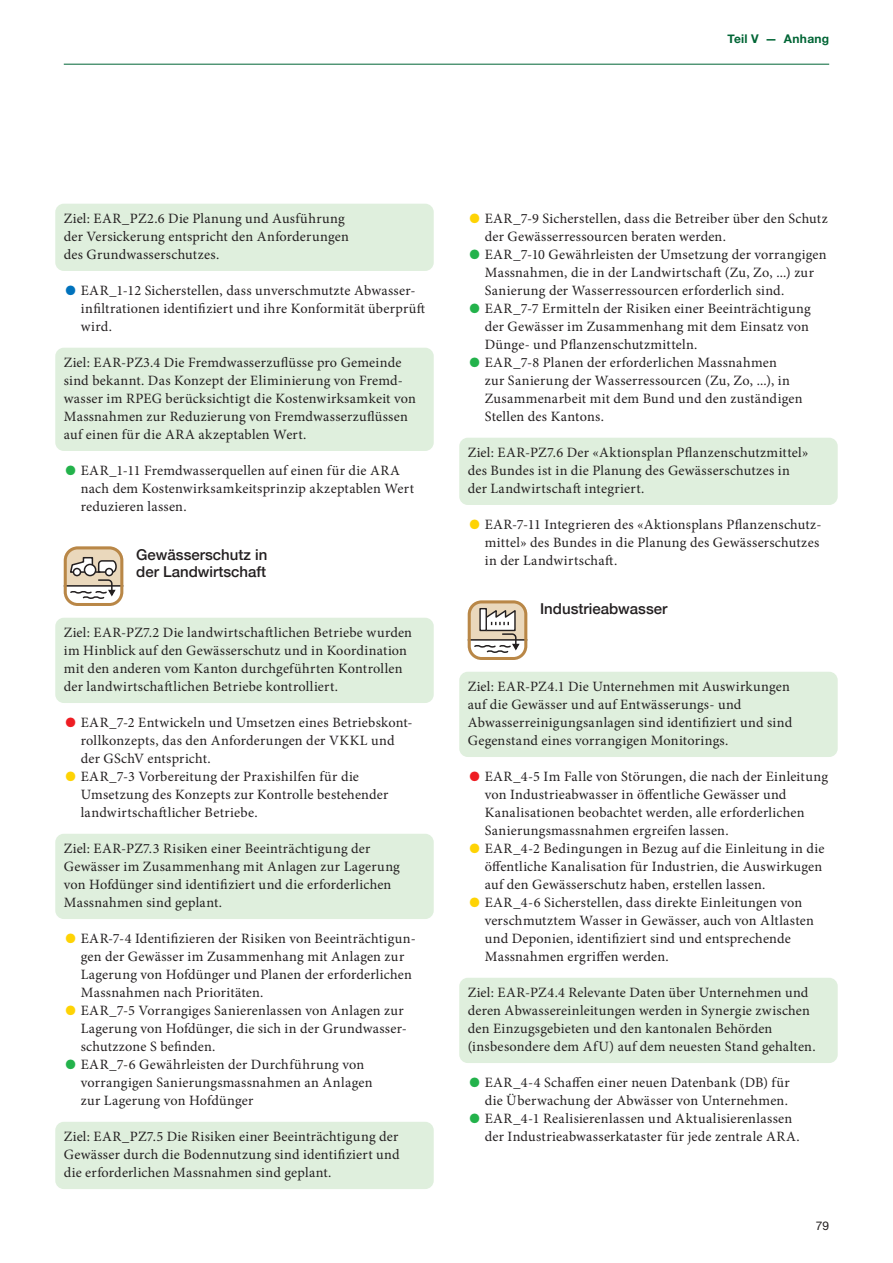
<style>
.page{position:relative;width:893px;height:1263px;background:#fff}
.page>*{position:absolute;margin:0;border:0;box-sizing:border-box;transform-origin:0 0}
.t1{font:500 15px/16.5px "Helvetica Neue";color:#231f20}
.t2{font:14.25px/18px "Minion Pro";letter-spacing:.015em;color:#231f20}
.t3{font:700 12px "Helvetica Neue";letter-spacing:.02em;color:#006535}
.t4{font:12px "Helvetica Neue";color:#231f20}
.s1{font-weight:700;font-size:34.5px;color:#0072bc}
.s2{font-weight:700;font-size:34.5px;color:#23b24b}
.s3{font-weight:700;font-size:34.5px;color:#ee1d23}
.s4{font-weight:700;font-size:34.5px;color:#fed304}
</style>
<div class="page">
<hr style="left:64px;top:64px;width:765px;height:1px;background:#006535">
<div style="left:55px;top:204px;width:379px;height:67px;background:#dfefdd;border-radius:9px"></div>
<div style="left:55px;top:348px;width:379px;height:103px;background:#dfefdd;border-radius:9px"></div>
<div style="left:55px;top:618px;width:379px;height:85px;background:#dfefdd;border-radius:9px"></div>
<div style="left:55px;top:834px;width:379px;height:85px;background:#dfefdd;border-radius:9px"></div>
<div style="left:55px;top:1122px;width:379px;height:67px;background:#dfefdd;border-radius:9px"></div>
<svg style="left:64px;top:546px;width:59px;height:60px"></svg>
<div style="left:459px;top:438px;width:379px;height:67px;background:#dfefdd;border-radius:9px"></div>
<div style="left:459px;top:672px;width:379px;height:85px;background:#dfefdd;border-radius:9px"></div>
<div style="left:459px;top:978px;width:379px;height:85px;background:#dfefdd;border-radius:9px"></div>
<svg style="left:468px;top:600px;width:59px;height:60px"></svg>
<p class="t3" style="left:727px;top:29px;width:103px">Teil V — Anhang</p>
<p class="t2" style="left:64px;top:209px;width:287px">Ziel: EAR_PZ2.6 Die Planung und Ausführung der Versickerung entspricht den Anforderungen des Grundwasserschutzes.</p>
<p class="t2" style="left:81px;top:281px;width:346px;text-indent:-17px"><span class="s1">•</span> EAR_1-12 Sicherstellen, dass unverschmutzte Abwasser&shy;infiltrationen identifiziert und ihre Konformität überprüft wird.</p>
<p class="t2" style="left:64px;top:353px;width:354px">Ziel: EAR-PZ3.4 Die Fremdwasserzuflüsse pro Gemeinde sind bekannt. Das Konzept der Eliminierung von Fremd&shy;wasser im RPEG berücksichtigt die Kostenwirksamkeit von Massnahmen zur Reduzierung von Fremdwasserzuflüssen auf einen für die ARA akzeptablen Wert.</p>
<p class="t2" style="left:81px;top:461px;width:335px;text-indent:-17px"><span class="s2">•</span> EAR_1-11 Fremdwasserquellen auf einen für die ARA nach dem Kostenwirksamkeitsprinzip akzeptablen Wert reduzieren lassen.</p>
<p class="t1" style="left:136px;top:545px;width:133px">Gewässerschutz in der Landwirtschaft</p>
<p class="t2" style="left:64px;top:623px;width:350px">Ziel: EAR-PZ7.2 Die landwirtschaftlichen Betriebe wurden im Hinblick auf den Gewässerschutz und in Koordination mit den anderen vom Kanton durchgeführten Kontrollen der landwirtschaftlichen Betriebe kontrolliert.</p>
<p class="t2" style="left:81px;top:713px;width:333px;text-indent:-17px"><span class="s3">•</span> EAR_7-2 Entwickeln und Umsetzen eines Betriebskont&shy;rollkonzepts, das den Anforderungen der VKKL und der GSchV entspricht.</p>
<p class="t2" style="left:81px;top:767px;width:309px;text-indent:-17px"><span class="s4">•</span> EAR_7-3 Vorbereitung der Praxishilfen für die<br>Umsetzung des Konzepts zur Kontrolle bestehender landwirtschaftlicher Betriebe.</p>
<p class="t2" style="left:64px;top:839px;width:338px">Ziel: EAR-PZ7.3 Risiken einer Beeinträchtigung der Gewässer im Zusammenhang mit Anlagen zur Lagerung von Hofdünger sind identifiziert und die erforderlichen Massnahmen sind geplant.</p>
<p class="t2" style="left:81px;top:929px;width:337px;text-indent:-17px"><span class="s4">•</span> EAR-7-4 Identifizieren der Risiken von Beeinträchtigun&shy;gen der Gewässer im Zusammenhang mit Anlagen zur Lagerung von Hofdünger und Planen der erforderlichen Massnahmen nach Prioritäten.</p>
<p class="t2" style="left:81px;top:1001px;width:328px;text-indent:-17px"><span class="s4">•</span> EAR_7-5 Vorrangiges Sanierenlassen von Anlagen zur<br>Lagerung von Hofdünger, die sich in der Grundwasser&shy;schutzzone S befinden.</p>
<p class="t2" style="left:81px;top:1055px;width:293px;text-indent:-17px"><span class="s2">•</span> EAR_7-6 Gewährleisten der Durchführung von vorrangigen Sanierungsmassnahmen an Anlagen zur Lagerung von Hofdünger</p>
<p class="t2" style="left:64px;top:1127px;width:337px;text-align:justify">Ziel: EAR_PZ7.5 Die Risiken einer Beeinträchtigung der Gewässer durch die Bodennutzung sind identifiziert und die erforderlichen Massnahmen sind geplant.</p>
<p class="t2" style="left:485px;top:209px;width:344px;text-indent:-17px"><span class="s4">•</span> EAR_7-9 Sicherstellen, dass die Betreiber über den Schutz der Gewässerressourcen beraten werden.</p>
<p class="t2" style="left:485px;top:245px;width:343px;text-indent:-17px"><span class="s2">•</span> EAR_7-10 Gewährleisten der Umsetzung der vorrangigen<br>Massnahmen, die in der Landwirtschaft (Zu, Zo, ...) zur<br>Sanierung der Wasserressourcen erforderlich sind.</p>
<p class="t2" style="left:485px;top:299px;width:327px;text-indent:-17px"><span class="s2">•</span> EAR_7-7 Ermitteln der Risiken einer Beeinträchtigung der Gewässer im Zusammenhang mit dem Einsatz von<br>Dünge- und Pflanzenschutzmitteln.</p>
<p class="t2" style="left:485px;top:353px;width:319px;text-indent:-17px"><span class="s2">•</span> EAR_7-8 Planen der erforderlichen Massnahmen<br>zur Sanierung der Wasserressourcen (Zu, Zo, ...), in Zusammenarbeit mit dem Bund und den zuständigen Stellen des Kantons.</p>
<p class="t2" style="left:468px;top:443px;width:342px">Ziel: EAR-PZ7.6 Der «Aktionsplan Pflanzenschutzmittel» des Bundes ist in die Planung des Gewässerschutzes in der Landwirtschaft integriert.</p>
<p class="t2" style="left:485px;top:515px;width:338px;text-indent:-17px"><span class="s4">•</span> EAR-7-11 Integrieren des «Aktionsplans Pflanzenschutz&shy;mittel» des Bundes in die Planung des Gewässerschutzes in der Landwirtschaft.</p>
<p class="t1" style="left:540px;top:599px;width:129px">Industrieabwasser</p>
<p class="t2" style="left:468px;top:677px;width:326px">Ziel: EAR-PZ4.1 Die Unternehmen mit Auswirkungen auf die Gewässer und auf Entwässerungs- und Abwasserreinigungsanlagen sind identifiziert und sind Gegenstand eines vorrangigen Monitorings.</p>
<p class="t2" style="left:485px;top:767px;width:345px;text-indent:-17px"><span class="s3">•</span> EAR_4-5 Im Falle von Störungen, die nach der Einleitung von Industrieabwasser in öffentliche Gewässer und Kanalisationen beobachtet werden, alle erforderlichen Sanierungsmassnahmen ergreifen lassen.</p>
<p class="t2" style="left:485px;top:839px;width:341px;text-indent:-17px"><span class="s4">•</span> EAR_4-2 Bedingungen in Bezug auf die Einleitung in die öffentliche Kanalisation für Industrien, die Auswirkugen auf den Gewässerschutz haben, erstellen lassen.</p>
<p class="t2" style="left:485px;top:893px;width:331px;text-indent:-17px"><span class="s4">•</span> EAR_4-6 Sicherstellen, dass direkte Einleitungen von verschmutztem Wasser in Gewässer, auch von Altlasten und Deponien, identifiziert sind und entsprechende Massnahmen ergriffen werden.</p>
<p class="t2" style="left:468px;top:983px;width:349px">Ziel: EAR-PZ4.4 Relevante Daten über Unternehmen und deren Abwassereinleitungen werden in Synergie zwischen den Einzugsgebieten und den kantonalen Behörden (insbesondere dem AfU) auf dem neuesten Stand gehalten.</p>
<p class="t2" style="left:468px;top:1073px;width:323px;text-align:right"><span class="s2">•</span> EAR_4-4 Schaffen einer neuen Datenbank (DB) für die Überwachung der Abwässer von Unternehmen.</p>
<p class="t2" style="left:485px;top:1109px;width:316px;text-indent:-17px"><span class="s2">•</span> EAR_4-1 Realisierenlassen und Aktualisierenlassen der Industrieabwasserkataster für jede zentrale ARA.</p>
<p class="t4" style="left:816px;top:1218px;width:15px">79</p>
</div>
